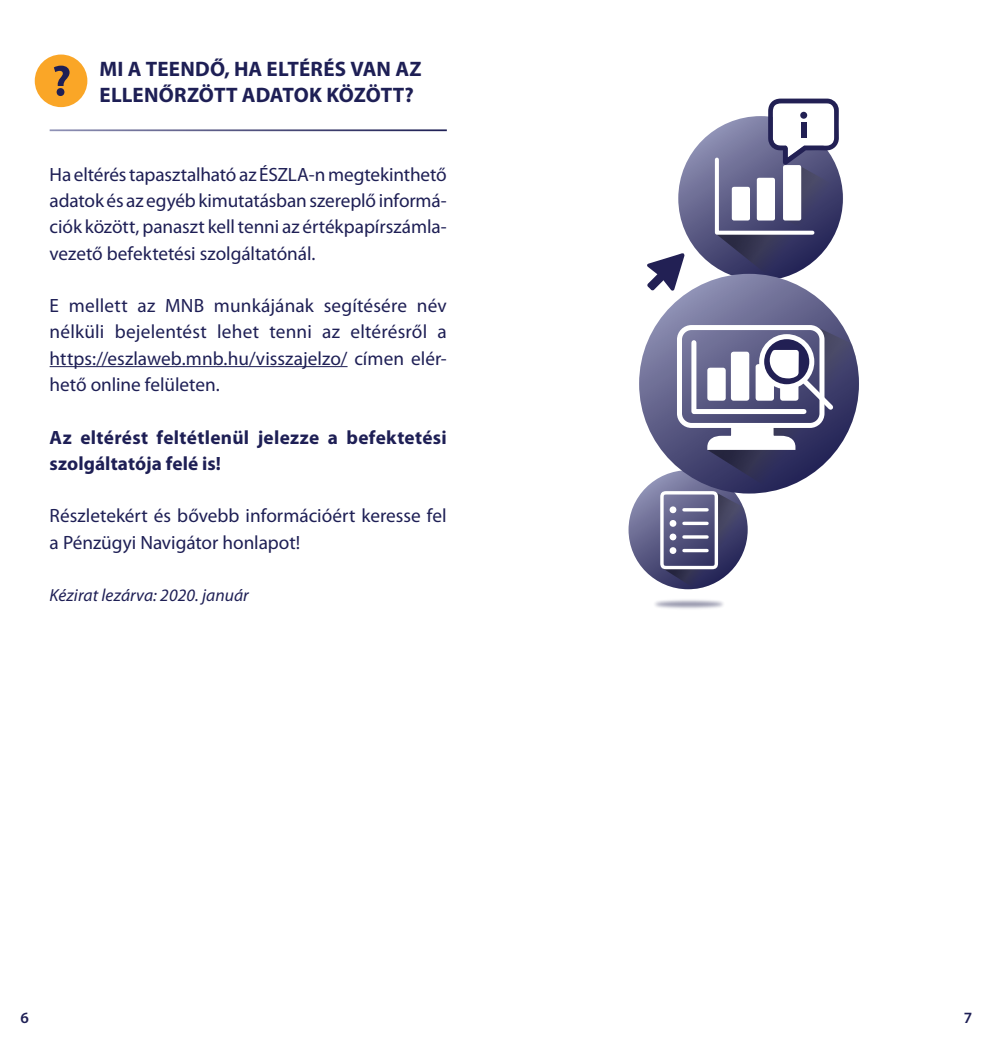
<style>
.page{position:relative;width:993px;height:1042px;background:#fff}
.page>*{position:absolute;margin:0;border:0;box-sizing:border-box;transform-origin:0 0}
.t1{font:700 21px/26.2px "Myriad Pro";letter-spacing:.005em;color:#1e1f55}
.t2{font:19.25px/26.2px "Myriad Pro";color:#1e1f55;text-align:justify}
.t3{font:700 19.25px/26.2px "Myriad Pro";letter-spacing:.015em;color:#1e1f55}
.t4{font:italic 17.5px "Myriad Pro";letter-spacing:.005em;color:#1e1f55}
.t5{font:600 15.75px "Myriad Pro";color:#1e1f55}
</style>
<div class="page">
<hr style="left:50px;top:366px;width:297px;height:1px;background:#1e1f55">
<div style="left:35px;top:55px;width:52px;height:52px;background:#faa627;border-radius:50%"></div>
<svg style="left:54px;top:66px;width:15px;height:30px"></svg>
<img style="left:633px;top:200px;width:226px;height:409px">
<svg style="left:678px;top:116px;width:164px;height:165px;background:#707096"></svg>
<svg style="left:628px;top:470px;width:119px;height:119px;background:#6e6f95"></svg>
<svg style="left:639px;top:274px;width:219px;height:219px;background:#797a9f"></svg>
<svg style="left:660px;top:327px;width:198px;height:262px"></svg>
<svg style="left:647px;top:253px;width:37px;height:38px"></svg>
<svg style="left:712px;top:99px;width:130px;height:182px"></svg>
<div style="left:800px;top:122px;width:6px;height:15px;background:#222054"></div>
<div style="left:800px;top:112px;width:7px;height:7px;background:#222054;border-radius:50%"></div>
<p class="t1" style="left:99px;top:56px;width:323px">MI A TEENDŐ, HA ELTÉRÉS VAN AZ<br>ELLENŐRZÖTT ADATOK KÖZÖTT?</p>
<p class="t2" style="left:50px;top:162px;width:398px">Ha eltérés tapasztalható az ÉSZLA-n megtekinthető adatok és az egyéb kimutatásban szereplő informá&shy;ciók között, panaszt kell tenni az értékpapírszámla&shy;vezető befektetési szolgáltatónál.</p>
<p class="t2" style="left:50px;top:293px;width:398px">E mellett az MNB munkájának segítésére név nélküli bejelentést lehet tenni az eltérésről a https://eszlaweb.mnb.hu/visszajelzo/ címen elér&shy;hető online felületen.</p>
<p class="t3" style="left:50px;top:424px;width:398px">Az eltérést feltétlenül jelezze a befektetési szolgáltatója felé is!</p>
<p class="t2" style="left:50px;top:503px;width:398px">Részletekért és bővebb információért keresse fel a Pénzügyi Navigátor honlapot!</p>
<p class="t4" style="left:50px;top:586px;width:201px">Kézirat lezárva: 2020. január</p>
<p class="t5" style="left:21px;top:1008px;width:10px">6</p>
<p class="t5" style="left:963px;top:1008px;width:10px">7</p>
</div>
